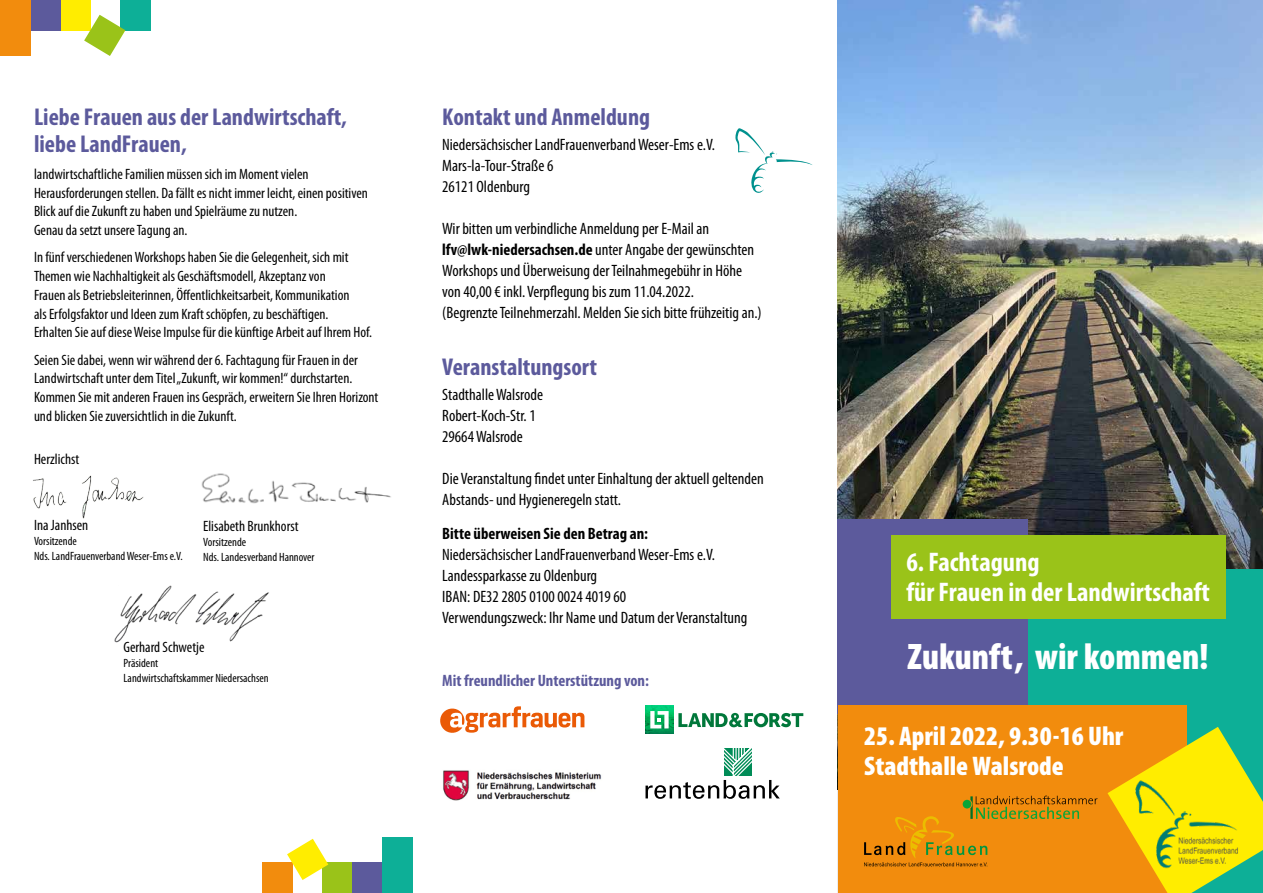
<style>
.page{position:relative;width:1263px;height:893px;background:#fff}
.page>*{position:absolute;margin:0;border:0;box-sizing:border-box;transform-origin:0 0}
.t1{font:900 condensed 37.05px "Myriad Pro";color:#fff}
.t2{font:900 condensed 27px/30px "Myriad Pro";color:#fff}
.t3{font:700 condensed 27px/30px "Myriad Pro";color:#fff}
.t4{font:700 condensed 24.3px/27px "Myriad Pro";color:#5c5a9c}
.t5{font:condensed 16.5px/21px "Myriad Pro";color:#000}
.t6{font:700 condensed 16.5px "Myriad Pro";color:#5c5a9c}
.t7{font:700 condensed 16.5px "Myriad Pro";color:#000}
.t8{font:condensed 15px/18.8px "Myriad Pro";color:#000}
.t9{font:condensed 12px/15px "Myriad Pro";color:#000}
.s1{font-weight:700}
</style>
<div class="page">
<div style="left:322px;top:863px;width:30px;height:30px;background:#9ac319"></div>
<div style="left:352px;top:863px;width:30px;height:30px;background:#5c5a9c"></div>
<div style="left:382px;top:837px;width:30px;height:56px;background:#0daf97"></div>
<div style="left:262px;top:863px;width:30px;height:30px;background:#f28c0d"></div>
<svg style="left:287px;top:839px;width:41px;height:41px"></svg>
<img style="left:838px;top:0;width:425px;height:570px">
<svg style="left:735px;top:128px;width:78px;height:65px"></svg>
<div style="left:995px;top:570px;width:268px;height:323px;background:#0daf97"></div>
<div style="left:838px;top:519px;width:190px;height:195px;background:#5c5a9c"></div>
<div style="left:838px;top:705px;width:348px;height:188px;background:#f28c0d"></div>
<div style="left:60px;top:0;width:30px;height:30px;background:#ffed00"></div>
<div style="left:30px;top:0;width:30px;height:30px;background:#5c5a9c"></div>
<div style="left:0;top:0;width:30px;height:55px;background:#f28c0d"></div>
<div style="left:120px;top:0;width:30px;height:30px;background:#0daf97"></div>
<svg style="left:84px;top:15px;width:41px;height:41px"></svg>
<svg style="left:645px;top:748px;width:135px;height:51px"></svg>
<svg style="left:440px;top:706px;width:144px;height:27px"></svg>
<img style="left:443px;top:770px;width:159px;height:30px">
<svg style="left:678px;top:713px;width:125px;height:14px"></svg>
<img style="left:645px;top:706px;width:28px;height:28px">
<svg style="left:650px;top:711px;width:19px;height:17px"></svg>
<svg style="left:1107px;top:727px;width:156px;height:166px"></svg>
<img style="left:1131px;top:775px;width:111px;height:99px">
<svg style="left:864px;top:796px;width:233px;height:71px"></svg>
<div style="left:891px;top:535px;width:335px;height:84px;background:#9ac319"></div>
<img style="left:33px;top:475px;width:111px;height:44px">
<img style="left:201px;top:473px;width:190px;height:31px">
<img style="left:115px;top:585px;width:154px;height:58px">
<h3 class="t4" style="left:34px;top:103px;width:314px">Liebe Frauen aus der Landwirtschaft, liebe LandFrauen,</h3>
<p class="t8" style="left:34px;top:165px;width:335px">landwirtschaftliche Familien müssen sich im Moment vielen Herausforderungen stellen. Da fällt es nicht immer leicht, einen positiven Blick auf die Zukunft zu haben und Spielräume zu nutzen.<br>Genau da setzt unsere Tagung an.</p>
<p class="t8" style="left:34px;top:248px;width:339px">In fünf verschiedenen Workshops haben Sie die Gelegenheit, sich mit Themen wie Nachhaltigkeit als Geschäftsmodell, Akzeptanz von<br>Frauen als Betriebsleiterinnen, Öffentlichkeitsarbeit, Kommunikation<br>als Erfolgsfaktor und Ideen zum Kraft schöpfen, zu beschäftigen.<br>Erhalten Sie auf diese Weise Impulse für die künftige Arbeit auf Ihrem Hof.</p>
<p class="t8" style="left:34px;top:351px;width:346px">Seien Sie dabei, wenn wir während der 6. Fachtagung für Frauen in der Landwirtschaft unter dem Titel „Zukunft, wir kommen!“ durchstarten.<br>Kommen Sie mit anderen Frauen ins Gespräch, erweitern Sie Ihren Horizont und blicken Sie zuversichtlich in die Zukunft.</p>
<p class="t8" style="left:34px;top:450px;width:47px">Herzlichst</p>
<p class="t8" style="left:34px;top:516px;width:56px">Ina Janhsen</p>
<p class="t9" style="left:34px;top:533px;width:150px">Vorsitzende<br>Nds. LandFrauenverband Weser-Ems e.V.</p>
<p class="t8" style="left:203px;top:517px;width:97px">Elisabeth Brunkhorst</p>
<p class="t9" style="left:203px;top:534px;width:113px">Vorsitzende<br>Nds. Landesverband Hannover</p>
<p class="t8" style="left:124px;top:638px;width:82px">Gerhard Schwetje</p>
<p class="t9" style="left:124px;top:656px;width:147px">Präsident<br>Landwirtschaftskammer Niedersachsen</p>
<h3 class="t4" style="left:442px;top:103px;width:209px">Kontakt und Anmeldung</h3>
<p class="t5" style="left:442px;top:134px;width:274px">Niedersächsischer LandFrauenverband Weser-Ems e.V.<br>Mars-la-Tour-Straße 6<br>26121 Oldenburg</p>
<p class="t5" style="left:442px;top:218px;width:321px">Wir bitten um verbindliche Anmeldung per E-Mail an <span class="s1">lfv@lwk-niedersachsen.de</span> unter Angabe der gewünschten Workshops und Überweisung der Teilnahmegebühr in Höhe von 40,00 € inkl. Verpflegung bis zum 11.04.2022.<br>(Begrenzte Teilnehmerzahl. Melden Sie sich bitte frühzeitig an.)</p>
<h3 class="t4" style="left:442px;top:354px;width:156px">Veranstaltungsort</h3>
<p class="t5" style="left:442px;top:384px;width:102px">Stadthalle Walsrode<br>Robert-Koch-Str. 1<br>29664 Walsrode</p>
<p class="t5" style="left:442px;top:468px;width:323px">Die Veranstaltung findet unter Einhaltung der aktuell geltenden<br>Abstands- und Hygieneregeln statt.</p>
<p class="t7" style="left:442px;top:524px;width:207px">Bitte überweisen Sie den Betrag an:</p>
<p class="t5" style="left:442px;top:544px;width:307px">Niedersächsischer LandFrauenverband Weser-Ems e.V.<br>Landessparkasse zu Oldenburg<br>IBAN: DE32 2805 0100 0024 4019 60<br>Verwendungszweck: Ihr Name und Datum der Veranstaltung</p>
<p class="t6" style="left:442px;top:671px;width:208px">Mit freundlicher Unterstützung von:</p>
<h2 class="t3" style="left:906px;top:547px;width:305px">6. Fachtagung<br>für Frauen in der Landwirtschaft</h2>
<h1 class="t1" style="left:907px;top:636px;width:303px">Zukunft, wir kommen!</h1>
<h2 class="t2" style="left:864px;top:722px;width:261px">25. April 2022, 9.30-16 Uhr<br>Stadthalle Walsrode</h2>
</div>
